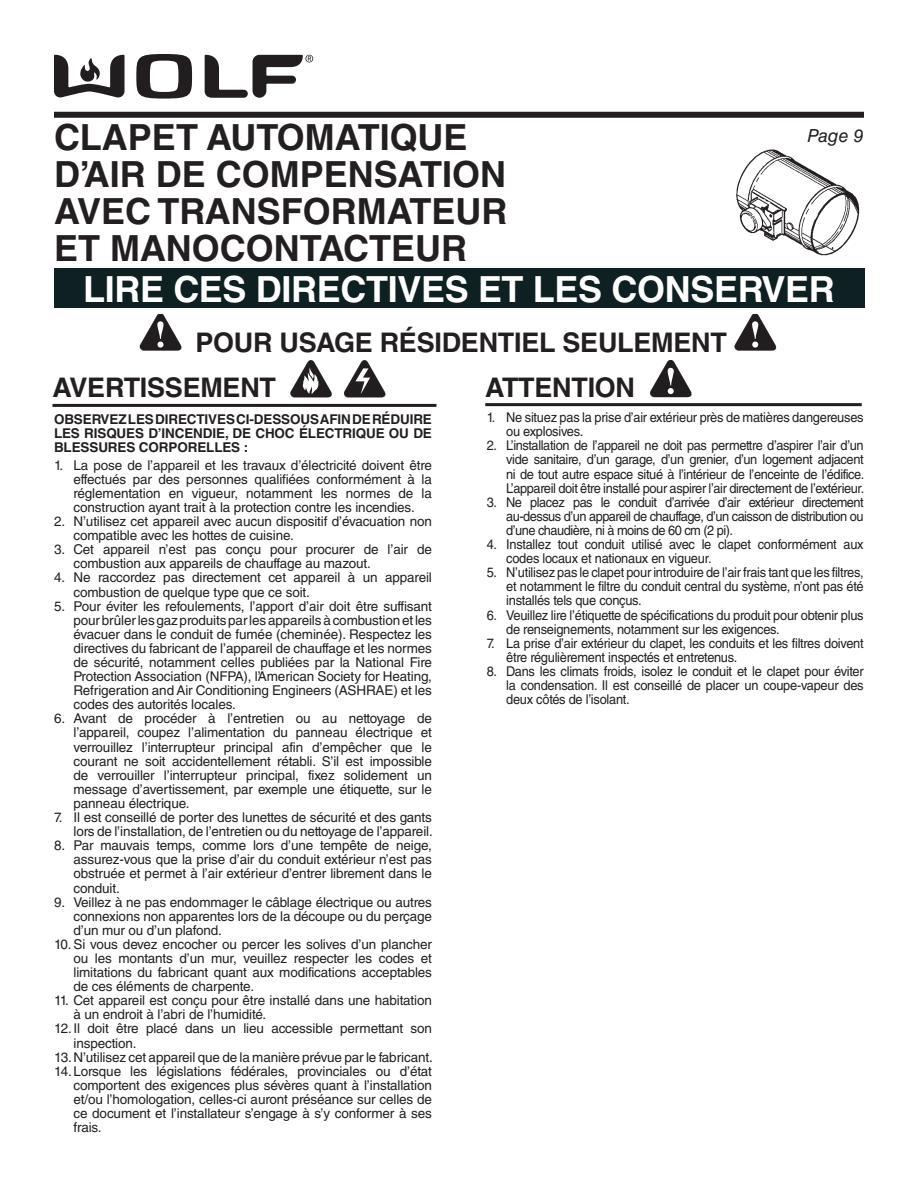
<style>
.page{position:relative;width:918px;height:1188px;background:#fff}
.page>*{position:absolute;margin:0;border:0;box-sizing:border-box;transform-origin:0 0}
.t1{font:700 36px/36.8px "Helvetica LT Std";color:#231f20}
.t2{font:700 36px "Helvetica LT Std";letter-spacing:-.01em;color:#fff}
.t3{font:700 27px/45px "Helvetica LT Std";letter-spacing:-.01em;color:#231f20}
.t4{font:italic 18px "Helvetica LT Std";color:#231f20}
.t5{font:13.5px/14.1px "Helvetica LT Std";letter-spacing:-.01em;color:#231f20;text-align:justify}
.t6{font:13.5px/14.1px "Helvetica LT Std";letter-spacing:-.01em;color:#231f20;scale:.95 1}
.t7{font:700 13.5px/14.2px "Helvetica LT Std";letter-spacing:-.01em;color:#231f20;text-align:justify}
</style>
<div class="page">
<div style="left:54px;top:112px;width:810px;height:6px;background:#221e1f"></div>
<svg style="left:136px;top:54px;width:56px;height:45px"></svg>
<svg style="left:54px;top:55px;width:71px;height:43px"></svg>
<svg style="left:205px;top:55px;width:108px;height:43px"></svg>
<hr style="left:53px;top:404px;width:384px;height:3px;background:#231f20">
<svg style="left:290px;top:360px;width:42px;height:38px"></svg>
<svg style="left:344px;top:360px;width:42px;height:38px"></svg>
<div style="left:54px;top:269px;width:810px;height:39px;background:#0e2021"></div>
<svg style="left:139px;top:314px;width:43px;height:37px"></svg>
<svg style="left:734px;top:314px;width:43px;height:37px"></svg>
<img style="left:736px;top:149px;width:124px;height:107px">
<hr style="left:485px;top:403px;width:377px;height:3px;background:#231f20">
<svg style="left:650px;top:361px;width:41px;height:37px"></svg>
<h1 class="t1" style="left:54px;top:122px;width:455px">CLAPET AUTOMATIQUE<br>D’AIR DE COMPENSATION<br>AVEC TRANSFORMATEUR<br>ET MANOCONTACTEUR</h1>
<h1 class="t2" style="left:83px;top:276px;width:753px">LIRE CES DIRECTIVES ET LES CONSERVER</h1>
<h2 class="t3" style="left:485px;top:322px;width:243px;text-indent:-290px">POUR USAGE RÉSIDENTIEL SEULEMENT<br>ATTENTION</h2>
<p class="t6" style="left:506px;top:411px;width:378px;text-indent:-19px">1. Ne situez pas la prise d’air extérieur près de matières dangereuses ou explosives.</p>
<p class="t6" style="left:506px;top:440px;width:379px;text-align:justify;text-indent:-19px">2. L’installation de l’appareil ne doit pas permettre d’aspirer l’air d’un vide sanitaire, d’un garage, d’un grenier, d’un logement adjacent ni de tout autre espace situé à l’intérieur de l’enceinte de l’édifice.<br>L’appareil doit être installé pour aspirer l’air directement de l’extérieur.</p>
<p class="t6" style="left:506px;top:496px;width:378px;text-align:justify;text-indent:-20px">3. Ne placez pas le conduit d’arrivée d’air extérieur directement au-dessus d’un appareil de chauffage, d’un caisson de distribution ou d’une chaudière, ni à moins de 60 cm (2 pi).</p>
<p class="t6" style="left:506px;top:538px;width:378px;text-indent:-19px">4. Installez tout conduit utilisé avec le clapet conformément aux codes locaux et nationaux en vigueur.</p>
<p class="t6" style="left:506px;top:566px;width:378px;text-align:justify;text-indent:-19px">5. N’utilisez pas le clapet pour introduire de l’air frais tant que les filtres, et notamment le filtre du conduit central du système, n’ont pas été installés tels que conçus.</p>
<p class="t6" style="left:506px;top:609px;width:378px;text-indent:-19px">6. Veuillez lire l’étiquette de spécifications du produit pour obtenir plus de renseignements, notamment sur les exigences.</p>
<p class="t6" style="left:506px;top:637px;width:378px;text-indent:-19px">7. La prise d’air extérieur du clapet, les conduits et les filtres doivent être régulièrement inspectés et entretenus.</p>
<p class="t6" style="left:506px;top:665px;width:378px;text-align:justify;text-indent:-19px">8. Dans les climats froids, isolez le conduit et le clapet pour éviter la condensation. Il est conseillé de placer un coupe-vapeur des deux côtés de l’isolant.</p>
<h3 class="t4" style="left:807px;top:129px;width:58px">Page 9</h3>
<h2 class="t3" style="left:53px;top:368px;width:225px">AVERTISSEMENT</h2>
<p class="t7" style="left:54px;top:413px;width:379px">OBSERVEZ LES DIRECTIVES CI-DESSOUS AFIN DE RÉDUIRE LES RISQUES D’INCENDIE, DE CHOC ÉLECTRIQUE OU DE BLESSURES CORPORELLES :</p>
<p class="t5" style="left:73px;top:459px;width:360px;text-indent:-19px">1. La pose de l’appareil et les travaux d’électricité doivent être effectués par des personnes qualifiées conformément à la réglementation en vigueur, notamment les normes de la construction ayant trait à la protection contre les incendies.</p>
<p class="t5" style="left:73px;top:515px;width:360px;text-indent:-19px">2. N’utilisez cet appareil avec aucun dispositif d’évacuation non compatible avec les hottes de cuisine.</p>
<p class="t5" style="left:73px;top:544px;width:360px;text-indent:-19px">3. Cet appareil n’est pas conçu pour procurer de l’air de combustion aux appareils de chauffage au mazout.</p>
<p class="t5" style="left:73px;top:572px;width:360px;text-indent:-19px">4. Ne raccordez pas directement cet appareil à un appareil combustion de quelque type que ce soit.</p>
<p class="t5" style="left:73px;top:600px;width:360px;text-indent:-19px">5. Pour éviter les refoulements, l’apport d’air doit être suffisant pour brûler les gaz produits par les appareils à combustion et les évacuer dans le conduit de fumée (cheminée). Respectez les directives du fabricant de l’appareil de chauffage et les normes de sécurité, notamment celles publiées par la National Fire Protection Association (NFPA), l’American Society for Heating, Refrigeration and Air Conditioning Engineers (ASHRAE) et les codes des autorités locales.</p>
<p class="t5" style="left:73px;top:713px;width:360px;text-indent:-19px">6. Avant de procéder à l’entretien ou au nettoyage de l’appareil, coupez l’alimentation du panneau électrique et verrouillez l’interrupteur principal afin d’empêcher que le courant ne soit accidentellement rétabli. S’il est impossible de verrouiller l’interrupteur principal, fixez solidement un message d’avertissement, par exemple une étiquette, sur le panneau électrique.</p>
<p class="t5" style="left:54px;top:811px;width:380px;text-align:right">7. Il est conseillé de porter des lunettes de sécurité et des gants lors de l’installation, de l’entretien ou du nettoyage de l’appareil.</p>
<p class="t5" style="left:73px;top:839px;width:360px;text-indent:-19px">8. Par mauvais temps, comme lors d’une tempête de neige, assurez-vous que la prise d’air du conduit extérieur n’est pas obstruée et permet à l’air extérieur d’entrer librement dans le conduit.</p>
<p class="t5" style="left:73px;top:896px;width:360px;text-indent:-19px">9. Veillez à ne pas endommager le câblage électrique ou autres connexions non apparentes lors de la découpe ou du perçage d’un mur ou d’un plafond.</p>
<p class="t5" style="left:73px;top:938px;width:360px;text-indent:-19px">10. Si vous devez encocher ou percer les solives d’un plancher ou les montants d’un mur, veuillez respecter les codes et limitations du fabricant quant aux modifications acceptables de ces éléments de charpente.</p>
<p class="t5" style="left:73px;top:995px;width:360px;text-indent:-19px">11. Cet appareil est conçu pour être installé dans une habitation à un endroit à l’abri de l’humidité.</p>
<p class="t5" style="left:73px;top:1023px;width:360px;text-indent:-19px">12. Il doit être placé dans un lieu accessible permettant son inspection.</p>
<p class="t5" style="left:54px;top:1051px;width:380px">13. N’utilisez cet appareil que de la manière prévue par le fabricant.</p>
<p class="t5" style="left:73px;top:1065px;width:360px;text-indent:-19px">14. Lorsque les législations fédérales, provinciales ou d’état comportent des exigences plus sévères quant à l’installation et/ou l’homologation, celles-ci auront préséance sur celles de ce document et l’installateur s’engage à s’y conformer à ses frais.</p>
</div>
